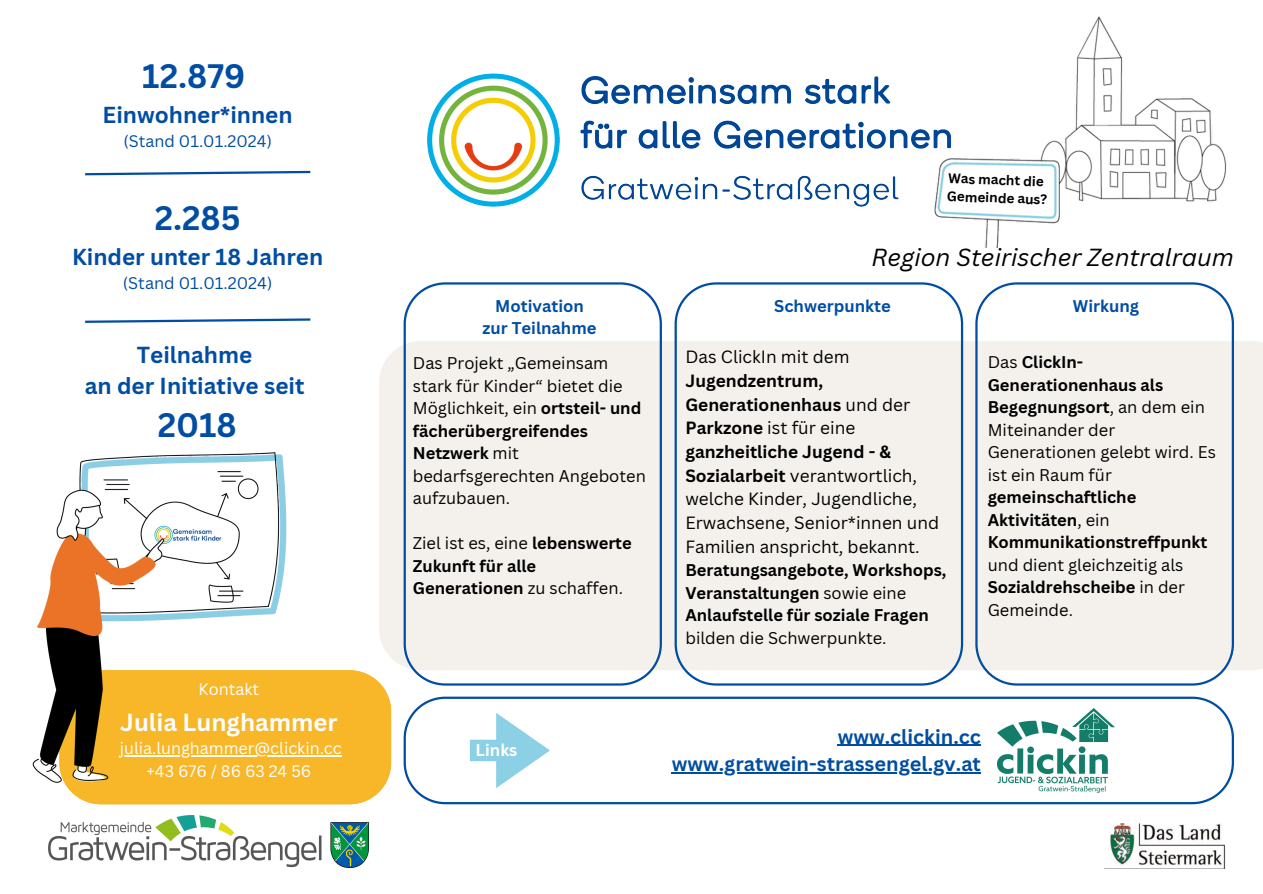
<style>
.page{position:relative;width:1263px;height:894px;background:#fff}
.page>*{position:absolute;margin:0;border:0;box-sizing:border-box;transform-origin:0 0}
.t1{font:700 33px "Canva Sans";color:#004da3}
.t2{font:italic 24px "Canva Sans";color:#000}
.t3{font:700 24px "Canva Sans";color:#fff}
.t4{font:700 22.5px/31.5px "Canva Sans";color:#004da3;text-align:center}
.t5{font:700 19.95px/27.6px "Canva Sans";color:#004da3;text-align:right}
.t6{font:17.25px/23.7px "Canva Sans";color:#000}
.t7{font:700 16.5px/22.5px "Canva Sans";color:#000}
.t8{font:16.5px/22.5px "Canva Sans";color:#000}
.t9{font:700 16.5px/22.5px "Canva Sans";color:#004da3;text-align:center}
.t10{font:700 16.5px "Canva Sans";color:#fff}
.t11{font:16.35px "Canva Sans";color:#004da3}
.t12{font:16.2px/22.5px "Canva Sans";color:#fff;text-align:center}
.t13{font:16.2px "Canva Sans";color:#004da3}
.t14{font:700 13.5px "Canva Sans";color:#000}
.s1{font-weight:700}
.s2{font-weight:400}
</style>
<div class="page">
<div style="left:379px;top:341px;width:884px;height:329px;background:#f4f1ec"></div>
<svg style="left:374px;top:678px;width:17px;height:119px"></svg>
<svg style="left:404px;top:282px;width:258px;height:403px"></svg>
<svg style="left:675px;top:282px;width:288px;height:403px"></svg>
<svg style="left:975px;top:282px;width:259px;height:403px"></svg>
<svg style="left:404px;top:696px;width:830px;height:108px"></svg>
<img style="left:32px;top:454px;width:342px;height:351px">
<svg style="left:85px;top:170px;width:226px;height:284px"></svg>
<img style="left:980px;top:16px;width:246px;height:231px">
<div style="left:953px;top:172px;width:93px;height:30px;background:#fff"></div>
<svg style="left:470px;top:712px;width:80px;height:76px"></svg>
<img style="left:1110px;top:823px;width:115px;height:45px">
<img style="left:427px;top:73px;width:553px;height:147px">
<img style="left:48px;top:815px;width:321px;height:51px">
<img style="left:997px;top:708px;width:117px;height:84px">
<hr style="left:120px;top:755px;width:222px;height:1px;background:#fff">
<hr style="left:838px;top:744px;width:143px;height:1px;background:#004da3">
<hr style="left:672px;top:772px;width:309px;height:1px;background:#004da3">
<h4 class="t1" style="left:142px;top:53px;width:105px">12.879</h4>
<h4 class="t4" style="left:103px;top:98px;width:191px">Einwohner*innen</h4>
<h4 class="t13" style="left:124px;top:129px;width:150px">(Stand 01.01.2024)</h4>
<h5 class="t1" style="left:155px;top:194px;width:87px">2.285</h5>
<h5 class="t4" style="left:72px;top:240px;width:253px">Kinder unter 18 Jahren</h5>
<h5 class="t11" style="left:123px;top:272px;width:151px">(Stand 01.01.2024)</h5>
<h3 class="t4" style="left:85px;top:338px;width:221px">Teilnahme<br>an der Initiative seit</h3>
<h3 class="t1" style="left:158px;top:401px;width:81px">2018</h3>
<p class="t12" style="left:199px;top:677px;width:62px">Kontakt</p>
<h1 class="t3" style="left:120px;top:705px;width:219px">Julia Lunghammer</h1>
<p class="t12" style="left:120px;top:736px;width:224px">julia.lunghammer@clickin.cc +43 676 / 86 63 24 56</p>
<p class="t14" style="left:949px;top:168px;width:97px;rotate:2deg">Was macht die</p>
<p class="t14" style="left:947px;top:186px;width:102px;rotate:2deg">Gemeinde aus?</p>
<h5 class="t2" style="left:871px;top:240px;width:364px">Region Steirischer Zentralraum</h5>
<p class="t9" style="left:483px;top:294px;width:115px">Motivation zur Teilnahme</p>
<h5 class="t9" style="left:774px;top:294px;width:118px">Schwerpunkte</h5>
<p class="t9" style="left:1073px;top:294px;width:68px">Wirkung</p>
<h4 class="t8" style="left:413px;top:351px;width:235px">Das Projekt „Gemeinsam stark für Kinder“ bietet die<br>Möglichkeit, ein <span class="s1">ortsteil- und fächerübergreifendes<br>Netzwerk</span> mit bedarfsgerechten Angeboten aufzubauen.</h4>
<h5 class="t7" style="left:413px;top:531px;width:221px"><span class="s2">Ziel ist es, eine</span> lebenswerte<br>Zukunft für alle<br>Generationen <span class="s2">zu schaffen.</span></h5>
<h4 class="t6" style="left:685px;top:345px;width:255px">Das ClickIn mit dem<br><span class="s1">Jugendzentrum,<br>Generationenhaus</span> und der<br><span class="s1">Parkzone</span> ist für eine <span class="s1">ganzheitliche Jugend - &amp;<br>Sozialarbeit</span> verantwortlich, welche Kinder, Jugendliche,<br>Erwachsene, Senior*innen und<br>Familien anspricht, bekannt.</h4>
<h4 class="t7" style="left:685px;top:558px;width:263px">Beratungsangebote, Workshops,<br>Veranstaltungen <span class="s2">sowie eine<br></span>Anlaufstelle für soziale Fragen <span class="s2">bilden die Schwerpunkte.</span></h4>
<h5 class="t7" style="left:988px;top:350px;width:230px"><span class="s2">Das</span> ClickIn-<br>Generationenhaus als<br>Begegnungsort<span class="s2">, an dem ein<br>Miteinander der<br>Generationen gelebt wird. Es ist ein Raum für </span>gemeinschaftliche<br>Aktivitäten<span class="s2">, ein<br></span>Kommunikationstreffpunkt <span class="s2">und dient gleichzeitig als<br></span>Sozialdrehscheibe <span class="s2">in der<br>Gemeinde.</span></h5>
<h5 class="t10" style="left:476px;top:737px;width:43px">Links</h5>
<p class="t5" style="left:672px;top:721px;width:311px">www.clickin.cc www.gratwein-strassengel.gv.at</p>
</div>
